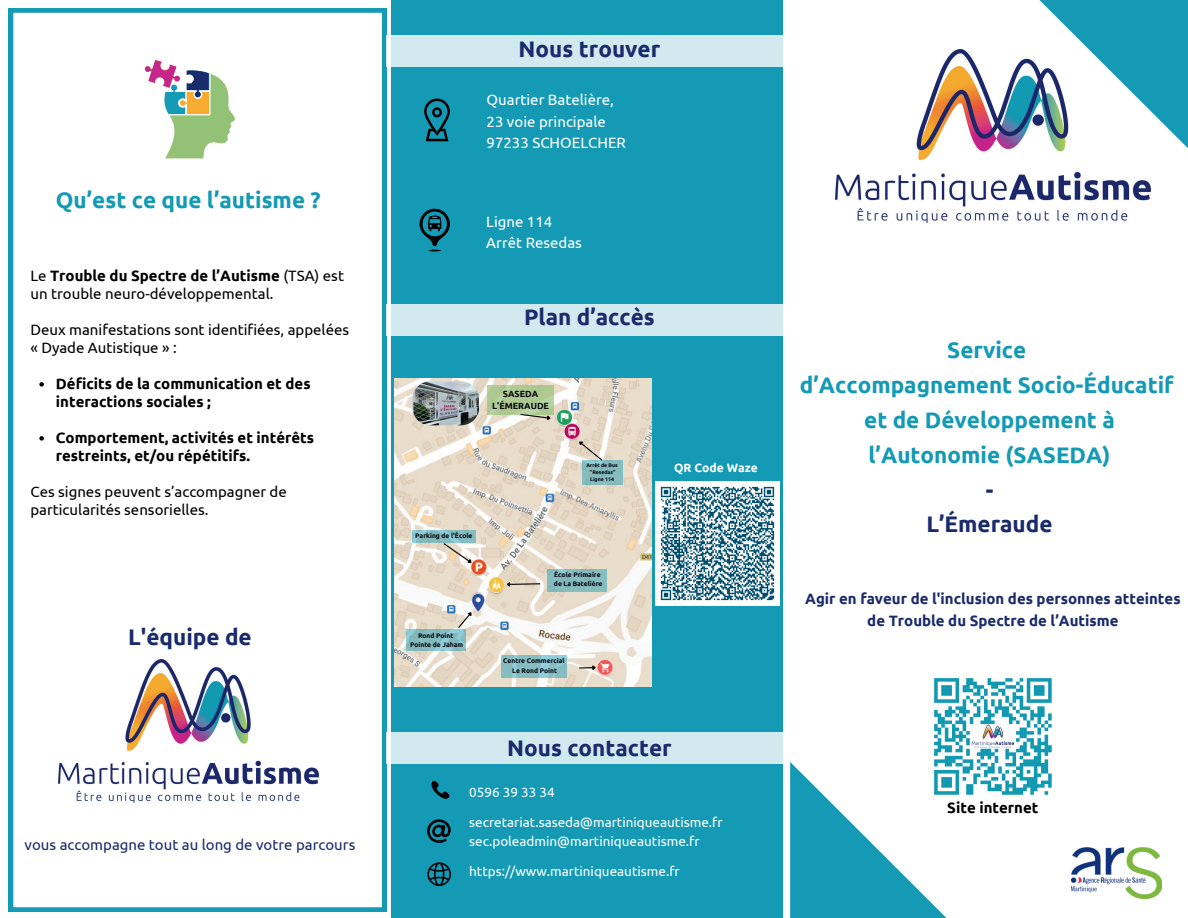
<style>
.page{position:relative;width:1188px;height:918px;background:#fff}
.page>*{position:absolute;margin:0;border:0;box-sizing:border-box;transform-origin:0 0}
.t1{font:700 22.5px/34.8px "Ubuntu";color:#149ab4;text-align:center}
.t2{font:700 22.5px/34.8px "Ubuntu";color:#1a2b6b;text-align:center}
.t3{font:15px/18px "Ubuntu";color:#000}
.t4{font:700 15px/18px "Ubuntu";color:#000}
.t5{font:700 15px/22.5px "Ubuntu";color:#1a2b6b;text-align:center}
.t6{font:15px/21.3px "Ubuntu";color:#fff}
.t7{font:15px "Ubuntu";color:#1a2b6b}
.t8{font:13.5px/19.4px "Ubuntu";color:#fff}
.t9{font:700 12px "Ubuntu";color:#fff}
.t10{font:700 9px/12.5px "Ubuntu";color:#070711;text-align:center}
.t11{font:700 6.75px/9.3px "Ubuntu";color:#070711;text-align:center}
.t12{font:700 5.25px/6.9px "Ubuntu";color:#070711;text-align:center}
.s1{font-weight:700}
</style>
<div class="page">
<svg style="left:790px;top:762px;width:157px;height:156px"></svg>
<svg style="left:9px;top:8px;width:377px;height:904px"></svg>
<div style="left:392px;top:0;width:391px;height:918px;background:#149ab4"></div>
<svg style="left:424px;top:99px;width:26px;height:42px"></svg>
<svg style="left:420px;top:209px;width:30px;height:42px"></svg>
<img style="left:395px;top:378px;width:256px;height:309px">
<svg style="left:487px;top:385px;width:67px;height:29px;background:#afcb93"></svg>
<svg style="left:519px;top:413px;width:33px;height:9px"></svg>
<svg style="left:582px;top:460px;width:40px;height:25px"></svg>
<svg style="left:578px;top:441px;width:26px;height:21px"></svg>
<svg style="left:442px;top:542px;width:30px;height:22px"></svg>
<svg style="left:505px;top:580px;width:36px;height:8px"></svg>
<svg style="left:457px;top:611px;width:15px;height:18px"></svg>
<svg style="left:406px;top:629px;width:60px;height:22px"></svg>
<svg style="left:413px;top:530px;width:63px;height:12px"></svg>
<div style="left:547px;top:569px;width:60px;height:22px;background:#85bdc0"></div>
<svg style="left:579px;top:664px;width:18px;height:8px"></svg>
<svg style="left:501px;top:655px;width:66px;height:23px;background:#88c1c7"></svg>
<div style="left:386px;top:36px;width:397px;height:31px;background:#d0eaf0"></div>
<div style="left:386px;top:733px;width:397px;height:31px;background:#d0eaf0"></div>
<div style="left:386px;top:304px;width:397px;height:31px;background:#d0eaf0"></div>
<img style="left:1072px;top:847px;width:90px;height:52px">
<img style="left:655px;top:481px;width:124px;height:124px">
<svg style="left:427px;top:819px;width:24px;height:24px"></svg>
<svg style="left:427px;top:862px;width:24px;height:24px"></svg>
<svg style="left:431px;top:781px;width:19px;height:18px"></svg>
<img style="left:836px;top:49px;width:315px;height:174px">
<svg style="left:1034px;top:0;width:154px;height:151px"></svg>
<img style="left:931px;top:678px;width:121px;height:120px">
<img style="left:412px;top:381px;width:67px;height:44px">
<svg style="left:145px;top:60px;width:90px;height:98px"></svg>
<img style="left:59px;top:660px;width:259px;height:142px">
<svg style="left:39px;top:382px;width:5px;height:5px"></svg>
<svg style="left:39px;top:436px;width:5px;height:5px"></svg>
<h1 class="t1" style="left:56px;top:182px;width:266px">Qu’est ce que l’autisme ?</h1>
<p class="t3" style="left:30px;top:266px;width:315px">Le <span class="s1">Trouble du Spectre de l’Autisme</span> (TSA) est un trouble neuro-développemental.</p>
<p class="t3" style="left:30px;top:320px;width:320px">Deux manifestations sont identifiées, appelées « Dyade Autistique » :</p>
<p class="t4" style="left:56px;top:374px;width:256px">Déficits de la communication et des interactions sociales ;</p>
<p class="t4" style="left:56px;top:428px;width:260px">Comportement, activités et intérêts restreints, et/ou répétitifs.</p>
<p class="t3" style="left:30px;top:482px;width:258px">Ces signes peuvent s’accompagner de particularités sensorielles.</p>
<h1 class="t2" style="left:128px;top:619px;width:125px">L'équipe de</h1>
<p class="t7" style="left:25px;top:836px;width:332px">vous accompagne tout au long de votre parcours</p>
<h1 class="t2" style="left:519px;top:32px;width:143px">Nous trouver</h1>
<p class="t6" style="left:487px;top:89px;width:141px">Quartier Batelière,<br>23 voie principale<br>97233 SCHOELCHER</p>
<p class="t6" style="left:486px;top:210px;width:97px">Ligne 114<br>Arrêt Resedas</p>
<h1 class="t2" style="left:524px;top:300px;width:132px">Plan d’accès</h1>
<p class="t10" style="left:492px;top:387px;width:58px">SASEDA<br>L’ÉMERAUDE</p>
<p class="t11" style="left:415px;top:531px;width:59px">Parking de l'École</p>
<p class="t11" style="left:410px;top:631px;width:55px">Rond Point<br>Pointe de Jaham</p>
<p class="t12" style="left:586px;top:462px;width:33px">Arrêt de Bus “Resedas”<br>Ligne 114</p>
<p class="t11" style="left:554px;top:570px;width:50px;text-align:left">École Primaire de La Batelière</p>
<p class="t11" style="left:503px;top:656px;width:63px">Centre Commercial<br>Le Rond Point</p>
<p class="t9" style="left:674px;top:461px;width:85px">QR Code Waze</p>
<h1 class="t2" style="left:507px;top:731px;width:166px">Nous contacter</h1>
<p class="t8" style="left:469px;top:782px;width:87px">0596 39 33 34</p>
<p class="t8" style="left:469px;top:812px;width:255px">secretariat.saseda@martiniqueautisme.fr sec.poleadmin@martiniqueautisme.fr</p>
<p class="t8" style="left:469px;top:861px;width:212px">https://www.martiniqueautisme.fr</p>
<h1 class="t1" style="left:800px;top:332px;width:375px">Service<br>d’Accompagnement Socio-Éducatif et de Développement à l’Autonomie (SASEDA)</h1>
<h1 class="t2" style="left:926px;top:472px;width:128px">-<br>L’Émeraude</h1>
<p class="t5" style="left:805px;top:587px;width:377px">Agir en faveur de l'inclusion des personnes atteintes de Trouble du Spectre de l’Autisme</p>
<p class="t4" style="left:947px;top:798px;width:93px">Site internet</p>
</div>
